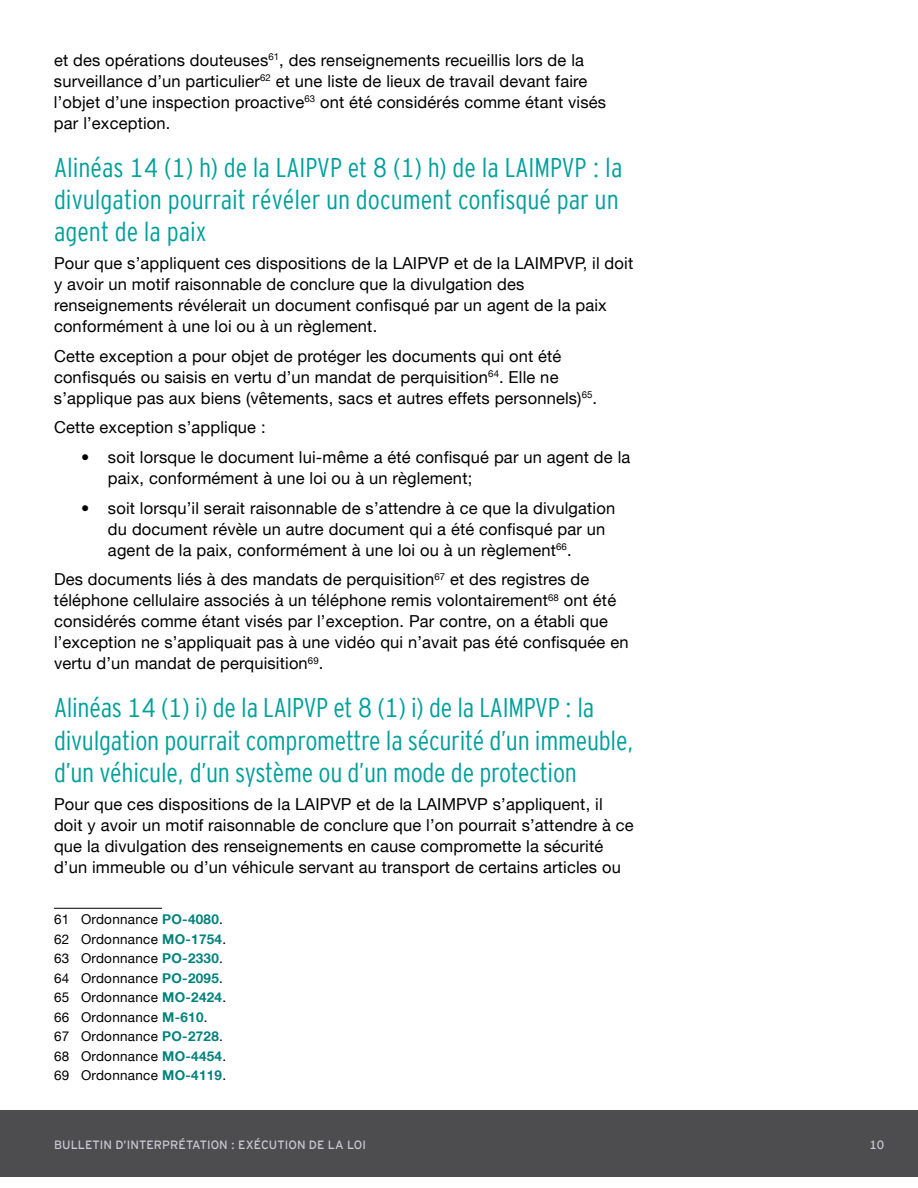
<style>
.page{position:relative;width:918px;height:1188px;background:#fff}
.page>*{position:absolute;margin:0;border:0;box-sizing:border-box;transform-origin:0 0}
.t1{font:27px/32.4px "Interstate Cond Mono Lgt";letter-spacing:-.01em;color:#00a09b}
.t2{font:16.5px/21px "Helvetica Neue LT";letter-spacing:.01em;color:#000}
.t3{font:13.5px/19.5px "Helvetica Neue LT";letter-spacing:.02em;color:#000}
.t4{font:12px "Interstate Mono";letter-spacing:.005em;color:#c9c8d3}
.s1{font-weight:700;color:#00827c}
</style>
<div class="page">
<div style="left:0;top:1110px;width:918px;height:67px;background:#4d4d4f"></div>
<hr style="left:54px;top:908px;width:108px;height:1px;background:#000">
<p class="t2" style="left:54px;top:49px;width:554px">et des opérations douteuses<sup>61</sup>, des renseignements recueillis lors de la surveillance d’un particulier<sup>62</sup> et une liste de lieux de travail devant faire l’objet d’une inspection proactive<sup>63</sup> ont été considérés comme étant visés par l’exception.</p>
<h1 class="t1" style="left:54px;top:151px;width:570px">Alinéas 14 (1) h) de la LAIPVP et 8 (1) h) de la LAIMPVP : la divulgation pourrait révéler un document confisqué par un agent de la paix</h1>
<p class="t2" style="left:54px;top:253px;width:581px">Pour que s’appliquent ces dispositions de la LAIPVP et de la LAIMPVP, il doit y avoir un motif raisonnable de conclure que la divulgation des renseignements révélerait un document confisqué par un agent de la paix conformément à une loi ou à un règlement.</p>
<p class="t2" style="left:54px;top:345px;width:545px">Cette exception a pour objet de protéger les documents qui ont été confisqués ou saisis en vertu d’un mandat de perquisition<sup>64</sup>. Elle ne s’applique pas aux biens (vêtements, sacs et autres effets personnels)<sup>65</sup>.</p>
<p class="t2" style="left:54px;top:417px;width:213px">Cette exception s’applique :</p>
<p class="t2" style="left:108px;top:446px;width:524px;text-indent:-27px">• soit lorsque le document lui-même a été confisqué par un agent de la paix, conformément à une loi ou à un règlement;</p>
<p class="t2" style="left:108px;top:497px;width:509px;text-indent:-27px">• soit lorsqu’il serait raisonnable de s’attendre à ce que la divulgation du document révèle un autre document qui a été confisqué par un agent de la paix, conformément à une loi ou à un règlement<sup>66</sup>.</p>
<p class="t2" style="left:54px;top:569px;width:576px">Des documents liés à des mandats de perquisition<sup>67</sup> et des registres de téléphone cellulaire associés à un téléphone remis volontairement<sup>68</sup> ont été considérés comme étant visés par l’exception. Par contre, on a établi que l’exception ne s’appliquait pas à une vidéo qui n’avait pas été confisquée en vertu d’un mandat de perquisition<sup>69</sup>.</p>
<h1 class="t1" style="left:54px;top:691px;width:582px">Alinéas 14 (1) i) de la LAIPVP et 8 (1) i) de la LAIMPVP : la divulgation pourrait compromettre la sécurité d’un immeuble, d’un véhicule, d’un système ou d’un mode de protection</h1>
<p class="t2" style="left:54px;top:793px;width:581px">Pour que ces dispositions de la LAIPVP et de la LAIMPVP s’appliquent, il doit y avoir un motif raisonnable de conclure que l’on pourrait s’attendre à ce que la divulgation des renseignements en cause compromette la sécurité d’un immeuble ou d’un véhicule servant au transport de certains articles ou</p>
<p class="t3" style="left:54px;top:910px;width:174px">61 Ordonnance <span class="s1">PO-4080</span>.<br>62 Ordonnance <span class="s1">MO-1754</span>.<br>63 Ordonnance <span class="s1">PO-2330</span>.<br>64 Ordonnance <span class="s1">PO-2095</span>.<br>65 Ordonnance <span class="s1">MO-2424</span>.<br>66 Ordonnance <span class="s1">M-610</span>.<br>67 Ordonnance <span class="s1">PO-2728</span>.<br>68 Ordonnance <span class="s1">MO-4454</span>.<br>69 Ordonnance <span class="s1">MO-4119</span>.</p>
<p class="t4" style="left:54px;top:1138px;width:313px">BULLETIN D’INTERPRÉTATION : EXÉCUTION DE LA LOI</p>
<p class="t4" style="left:869px;top:1138px;width:16px">10</p>
</div>
